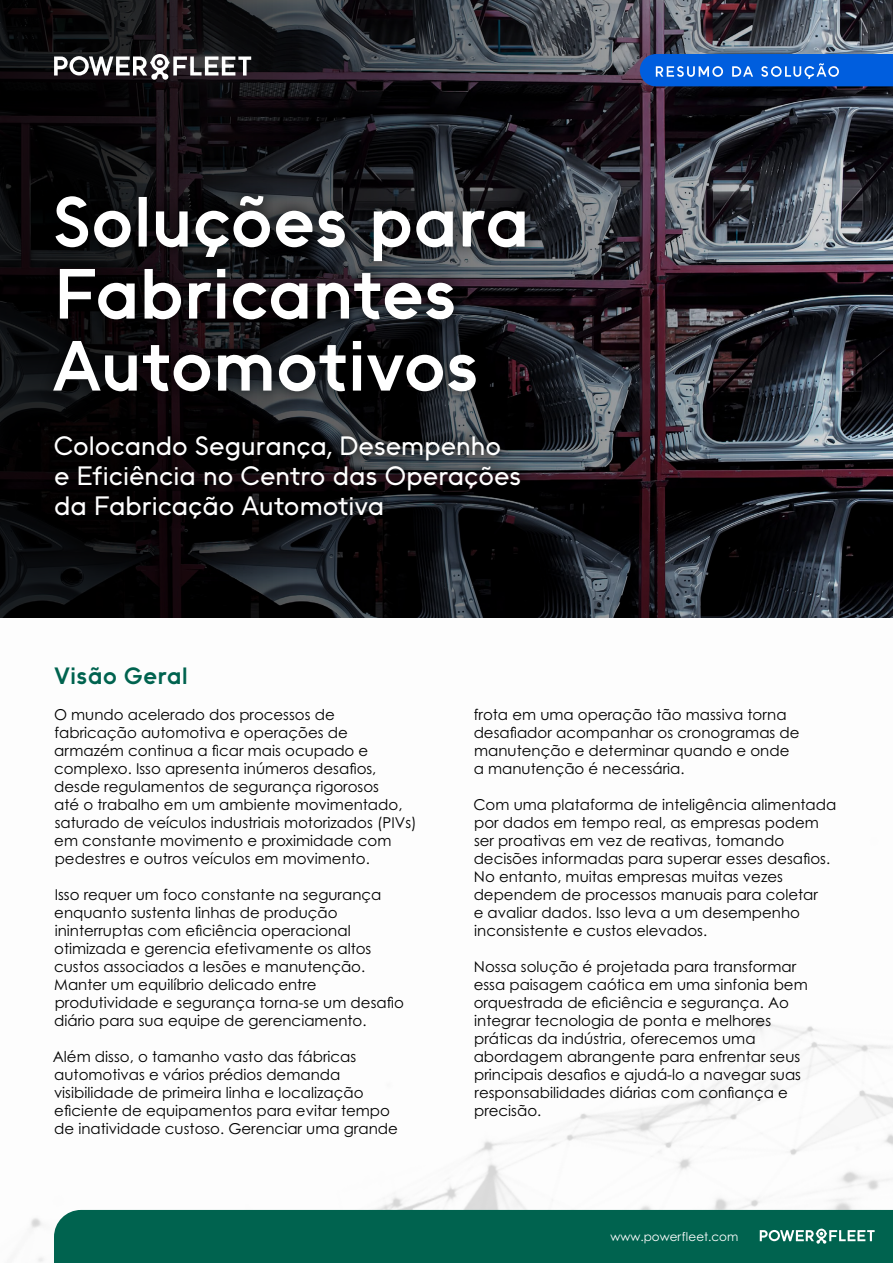
<style>
.page{position:relative;width:893px;height:1263px;background:#fff}
.page>*{position:absolute;margin:0;border:0;box-sizing:border-box;transform-origin:0 0}
.t1{font:700 72px/72px "II Vorkurs";letter-spacing:-.015em;color:#fff}
.t2{font:500 27px/30px "II Vorkurs";color:#fff}
.t3{font:700 24px "II Vorkurs";color:#00634f}
.t4{font:15px/18px "Century Gothic Pro";color:#000}
.t5{font:12px "Century Gothic Pro";color:#fff}
</style>
<div class="page">
<img style="left:0;top:617px;width:893px;height:645px">
<svg style="left:0;top:0;width:893px;height:617px;background:#25252b"></svg>
<div style="left:54px;top:1210px;width:839px;height:53px;background:#00634f"></div>
<div style="left:39px;top:182px;width:500px;height:224px;background:#000;opacity:.5"></div>
<div style="left:41px;top:421px;width:494px;height:111px;background:#000;opacity:.5"></div>
<svg style="left:54px;top:54px;width:197px;height:26px"></svg>
<svg style="left:640px;top:54px;width:253px;height:32px;background:#156ade"></svg>
<h1 class="t1" style="left:52px;top:185px;width:480px">Soluções para<br>Fabricantes<br>Automotivos</h1>
<h2 class="t2" style="left:54px;top:430px;width:469px">Colocando Segurança, Desempenho e Eficiência no Centro das Operações da Fabricação Automotiva</h2>
<h3 class="t3" style="left:54px;top:662px;width:135px">Visão Geral</h3>
<p class="t4" style="left:54px;top:705px;width:364px">O mundo acelerado dos processos de fabricação automotiva e operações de armazém continua a ficar mais ocupado e complexo. Isso apresenta inúmeros desafios, desde regulamentos de segurança rigorosos<br>até o trabalho em um ambiente movimentado, saturado de veículos industriais motorizados (PIVs) em constante movimento e proximidade com pedestres e outros veículos em movimento.</p>
<p class="t4" style="left:54px;top:885px;width:351px">Isso requer um foco constante na segurança enquanto sustenta linhas de produção ininterruptas com eficiência operacional otimizada e gerencia efetivamente os altos custos associados a lesões e manutenção.<br>Manter um equilíbrio delicado entre produtividade e segurança torna-se um desafio diário para sua equipe de gerenciamento.</p>
<p class="t4" style="left:53px;top:1047px;width:346px">Além disso, o tamanho vasto das fábricas automotivas e vários prédios demanda visibilidade de primeira linha e localização eficiente de equipamentos para evitar tempo de inatividade custoso. Gerenciar uma grande</p>
<p class="t4" style="left:474px;top:705px;width:327px">frota em uma operação tão massiva torna desafiador acompanhar os cronogramas de manutenção e determinar quando e onde a manutenção é necessária.</p>
<p class="t4" style="left:473px;top:795px;width:364px">Com uma plataforma de inteligência alimentada por dados em tempo real, as empresas podem ser proativas em vez de reativas, tomando decisões informadas para superar esses desafios.<br>No entanto, muitas empresas muitas vezes dependem de processos manuais para coletar<br>e avaliar dados. Isso leva a um desempenho inconsistente e custos elevados.</p>
<p class="t4" style="left:474px;top:957px;width:336px">Nossa solução é projetada para transformar essa paisagem caótica em uma sinfonia bem orquestrada de eficiência e segurança. Ao integrar tecnologia de ponta e melhores práticas da indústria, oferecemos uma abordagem abrangente para enfrentar seus principais desafios e ajudá-lo a navegar suas responsabilidades diárias com confiança e precisão.</p>
<p class="t5" style="left:610px;top:1230px;width:130px">www.powerfleet.com</p>
</div>
